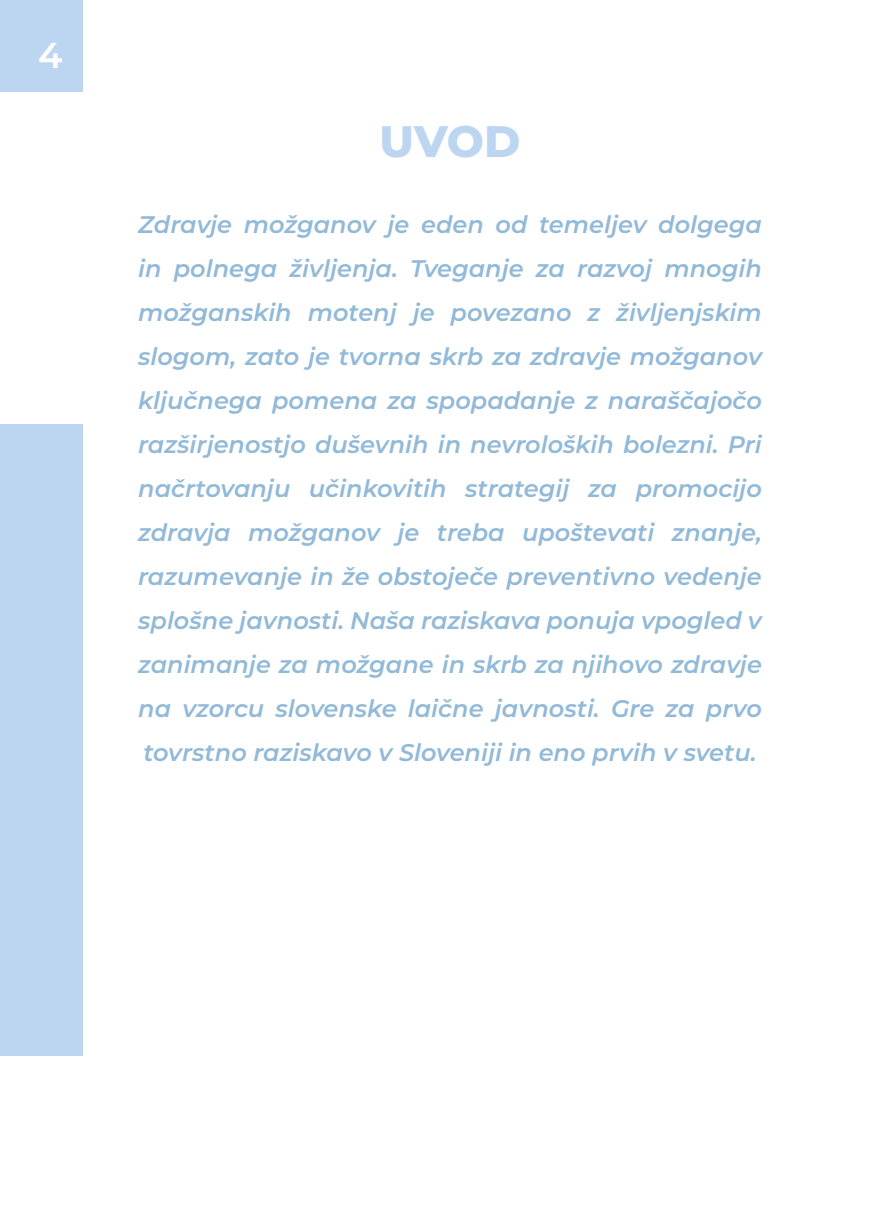
<style>
.page{position:relative;width:876px;height:1227px;background:#fff}
.page>*{position:absolute;margin:0;border:0;box-sizing:border-box;transform-origin:0 0}
.t1{font:800 44px "Montserrat";color:#bcd6f1}
.t2{font:600 36px "Montserrat";color:#fff}
.t3{font:italic 600 24px/44px "Montserrat";color:#92bad8;text-align:justify}
</style>
<div class="page">
<div style="left:0;top:424px;width:83px;height:631px;background:#bcd6f1"></div>
<div style="left:0;top:0;width:83px;height:92px;background:#bcd6f1"></div>
<h2 class="t2" style="left:38px;top:29px;width:26px">4</h2>
<h1 class="t1" style="left:379px;top:109px;width:142px">UVOD</h1>
<p class="t3" style="left:138px;top:201px;width:625px">Zdravje možganov je eden od temeljev dolgega in polnega življenja. Tveganje za razvoj mnogih možganskih motenj je povezano z življenjskim slogom, zato je tvorna skrb za zdravje možganov ključnega pomena za spopadanje z naraščajočo razširjenostjo duševnih in nevroloških bolezni. Pri načrtovanju učinkovitih strategij za promocijo zdravja možganov je treba upoštevati znanje, razumevanje in že obstoječe preventivno vedenje splošne javnosti. Naša raziskava ponuja vpogled v zanimanje za možgane in skrb za njihovo zdravje na vzorcu slovenske laične javnosti. Gre za prvo tovrstno raziskavo v Sloveniji in eno prvih v svetu.</p>
</div>
